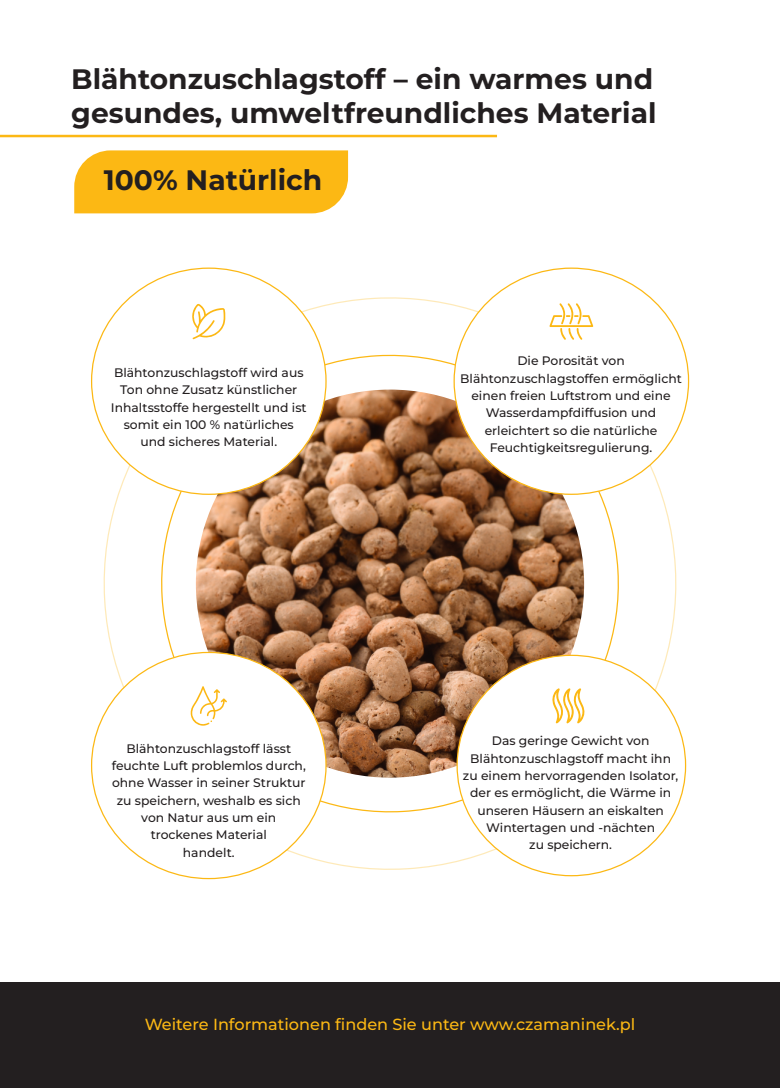
<style>
.page{position:relative;width:780px;height:1088px;background:#fff}
.page>*{position:absolute;margin:0;border:0;box-sizing:border-box;transform-origin:0 0}
.t1{font:700 28.12px/33.8px "Montserrat";color:#231f20}
.t2{font:500 16.12px "Montserrat";color:#fcb814}
.t3{font:500 12.38px/17.2px "Montserrat";color:#231f20;text-align:center}
</style>
<div class="page">
<div style="left:74px;top:150px;width:274px;height:63px;background:#fcb814"></div>
<hr style="left:0;top:135px;width:497px;height:2px;background:#fcb814">
<svg style="left:104px;top:297px;width:572px;height:573px"></svg>
<div style="left:457px;top:655px;width:228px;height:221px;background:#fff;border-radius:50%"></div>
<svg style="left:552px;top:688px;width:33px;height:35px"></svg>
<div style="left:92px;top:268px;width:234px;height:226px;background:#fff;border-radius:50%"></div>
<svg style="left:192px;top:304px;width:33px;height:35px"></svg>
<div style="left:454px;top:268px;width:234px;height:226px;background:#fff;border-radius:50%"></div>
<svg style="left:549px;top:303px;width:44px;height:37px"></svg>
<div style="left:92px;top:652px;width:234px;height:226px;background:#fff;border-radius:50%"></div>
<svg style="left:190px;top:686px;width:37px;height:40px"></svg>
<div style="left:0;top:982px;width:780px;height:106px;background:#231f20"></div>
<h1 class="t1" style="left:71px;top:61px;width:586px">Blähtonzuschlagstoff – ein warmes und gesundes, umweltfreundliches Material</h1>
<h1 class="t1" style="left:104px;top:161px;width:220px">100% Natürlich</h1>
<p class="t3" style="left:111px;top:364px;width:197px">Blähtonzuschlagstoff wird aus<br>Ton ohne Zusatz künstlicher<br>Inhaltsstoffe hergestellt und ist somit ein 100 % natürliches und sicheres Material.</p>
<p class="t3" style="left:460px;top:352px;width:223px">Die Porosität von<br>Blähtonzuschlagstoffen ermöglicht einen freien Luftstrom und eine<br>Wasserdampfdiffusion und erleichtert so die natürliche<br>Feuchtigkeitsregulierung.</p>
<p class="t3" style="left:112px;top:739px;width:195px">Blähtonzuschlagstoff lässt feuchte Luft problemlos durch, ohne Wasser in seiner Struktur zu speichern, weshalb es sich von Natur aus um ein trockenes Material<br>handelt.</p>
<p class="t3" style="left:463px;top:732px;width:217px">Das geringe Gewicht von<br>Blähtonzuschlagstoff macht ihn zu einem hervorragenden Isolator, der es ermöglicht, die Wärme in unseren Häusern an eiskalten<br>Wintertagen und -nächten<br>zu speichern.</p>
<h2 class="t2" style="left:145px;top:1013px;width:492px">Weitere Informationen finden Sie unter www.czamaninek.pl</h2>
</div>
